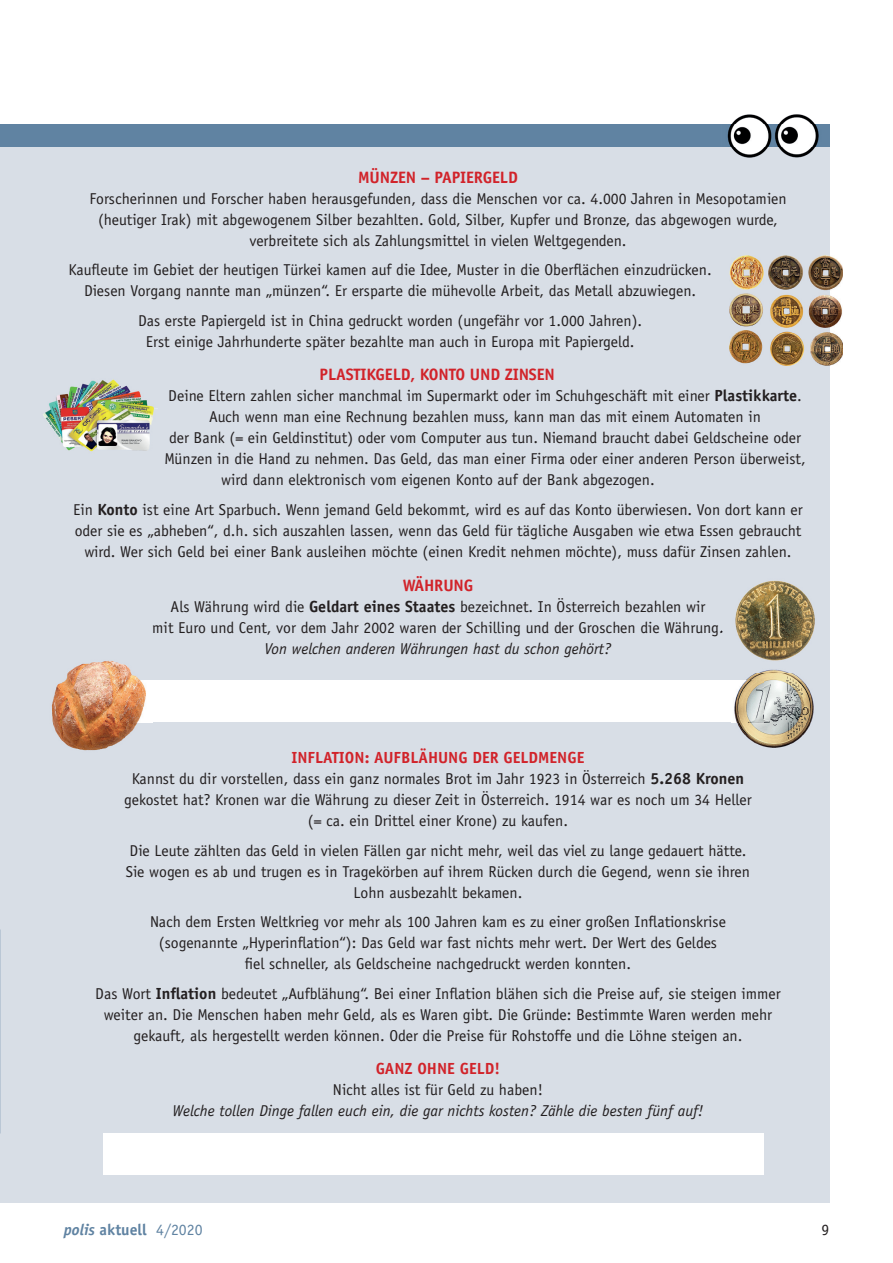
<style>
.page{position:relative;width:893px;height:1263px;background:#fff}
.page>*{position:absolute;margin:0;border:0;box-sizing:border-box;transform-origin:0 0}
.t1{font:700 16.5px "Officina Sans Std";letter-spacing:-.01em;color:#d1232a}
.t2{font:700 16.2px "Officina Sans Std";color:#d1232a}
.t3{font:15.75px/21px "Officina Sans Std";color:#231f20;text-align:center}
.t4{font:italic 15.75px "Officina Sans Std";color:#231f20}
.t5{font:700 15.75px "Officina Sans Std";color:#6083a2}
.s1{font-weight:700;font-size:16.2px}
.s2{font-style:italic}
.s3{font-weight:400}
</style>
<div class="page">
<div style="left:0;top:144px;width:829px;height:1058px;background:#d8dee6"></div>
<div style="left:0;top:124px;width:829px;height:23px;background:#6083a2"></div>
<img style="left:727px;top:114px;width:92px;height:44px">
<img style="left:43px;top:379px;width:111px;height:73px">
<img style="left:735px;top:580px;width:80px;height:81px">
<img style="left:729px;top:256px;width:114px;height:109px">
<div style="left:103px;top:680px;width:660px;height:42px;background:#fff"></div>
<div style="left:103px;top:1133px;width:660px;height:42px;background:#fff"></div>
<img style="left:51px;top:660px;width:101px;height:91px">
<img style="left:103px;top:680px;width:49px;height:42px">
<img style="left:731px;top:669px;width:83px;height:79px">
<img style="left:731px;top:680px;width:32px;height:42px">
<p class="t1" style="left:358px;top:167px;width:161px">MÜNZEN – PAPIERGELD</p>
<p class="t3" style="left:89px;top:188px;width:699px">Forscherinnen und Forscher haben herausgefunden, dass die Menschen vor ca. 4.000 Jahren in Mesopotamien (heutiger Irak) mit abgewogenem Silber bezahlten. Gold, Silber, Kupfer und Bronze, das abgewogen wurde, verbreitete sich als Zahlungsmittel in vielen Weltgegenden.</p>
<p class="t3" style="left:69px;top:259px;width:645px">Kaufleute im Gebiet der heutigen Türkei kamen auf die Idee, Muster in die Oberflächen einzudrücken.<br>Diesen Vorgang nannte man „münzen“. Er ersparte die mühevolle Arbeit, das Metall abzuwiegen.</p>
<p class="t3" style="left:138px;top:310px;width:506px">Das erste Papiergeld ist in China gedruckt worden (ungefähr vor 1.000 Jahren).<br>Erst einige Jahrhunderte später bezahlte man auch in Europa mit Papiergeld.</p>
<p class="t1" style="left:320px;top:364px;width:237px">PLASTIKGELD, KONTO UND ZINSEN</p>
<p class="t3" style="left:168px;top:385px;width:635px">Deine Eltern zahlen sicher manchmal im Supermarkt oder im Schuhgeschäft mit einer <span class="s1">PLASTIKKARTE</span>.</p>
<p class="t3" style="left:209px;top:406px;width:553px">Auch wenn man eine Rechnung bezahlen muss, kann man das mit einem Automaten in</p>
<p class="t3" style="left:169px;top:427px;width:633px">der Bank (= ein Geldinstitut) oder vom Computer aus tun. Niemand braucht dabei Geldscheine oder</p>
<p class="t3" style="left:164px;top:448px;width:643px">Münzen in die Hand zu nehmen. Das Geld, das man einer Firma oder einer anderen Person überweist,</p>
<p class="t3" style="left:221px;top:469px;width:435px">wird dann elektronisch vom eigenen Konto auf der Bank abgezogen.</p>
<p class="t3" style="left:73px;top:499px;width:731px">Ein <span class="s1">KONTO</span> ist eine Art Sparbuch. Wenn jemand Geld bekommt, wird es auf das Konto überwiesen. Von dort kann er oder sie es „abheben“, d.h. sich auszahlen lassen, wenn das Geld für tägliche Ausgaben wie etwa Essen gebraucht wird. Wer sich Geld bei einer Bank ausleihen möchte (einen Kredit nehmen möchte), muss dafür Zinsen zahlen.</p>
<p class="t1" style="left:403px;top:575px;width:72px">WÄHRUNG</p>
<p class="t3" style="left:152px;top:596px;width:573px">Als Währung wird die <span class="s1">GELDART EINES STAATES</span> bezeichnet. In Österreich bezahlen wir<br>mit Euro und Cent, vor dem Jahr 2002 waren der Schilling und der Groschen die Währung.</p>
<p class="t4" style="left:265px;top:639px;width:348px">Von welchen anderen Währungen hast du schon gehört?</p>
<p class="t2" style="left:291px;top:747px;width:294px">INFLATION: AUFBLÄHUNG DER GELDMENGE</p>
<p class="t3" style="left:124px;top:768px;width:629px">Kannst du dir vorstellen, dass ein ganz normales Brot im Jahr 1923 in Österreich <span class="s1">5.268 KRONEN </span>gekostet hat? Kronen war die Währung zu dieser Zeit in Österreich. 1914 war es noch um 34 Heller (= ca. ein Drittel einer Krone) zu kaufen.</p>
<p class="t3" style="left:126px;top:840px;width:626px">Die Leute zählten das Geld in vielen Fällen gar nicht mehr, weil das viel zu lange gedauert hätte.<br>Sie wogen es ab und trugen es in Tragekörben auf ihrem Rücken durch die Gegend, wenn sie ihren<br>Lohn ausbezahlt bekamen.</p>
<p class="t3" style="left:150px;top:911px;width:577px">Nach dem Ersten Weltkrieg vor mehr als 100 Jahren kam es zu einer großen Inflationskrise (sogenannte „Hyperinflation“): Das Geld war fast nichts mehr wert. Der Wert des Geldes fiel schneller, als Geldscheine nachgedruckt werden konnten.</p>
<p class="t3" style="left:95px;top:983px;width:687px">Das Wort <span class="s1">INFLATION</span> bedeutet „Aufblähung“. Bei einer Inflation blähen sich die Preise auf, sie steigen immer weiter an. Die Menschen haben mehr Geld, als es Waren gibt. Die Gründe: Bestimmte Waren werden mehr gekauft, als hergestellt werden können. Oder die Preise für Rohstoffe und die Löhne steigen an.</p>
<p class="t2" style="left:376px;top:1059px;width:126px">GANZ OHNE GELD!</p>
<p class="t3" style="left:333px;top:1080px;width:212px">Nicht alles ist für Geld zu haben!</p>
<p class="t4" style="left:173px;top:1102px;width:532px">Welche tollen Dinge fallen euch ein, die gar nichts kosten? Zähle die besten fünf auf!</p>
<p class="t5" style="left:64px;top:1219px;width:140px"><span class="s2">polis</span> AKTUELL <span class="s3">4/2020</span></p>
<p class="t3" style="left:821px;top:1219px;width:9px">9</p>
</div>
